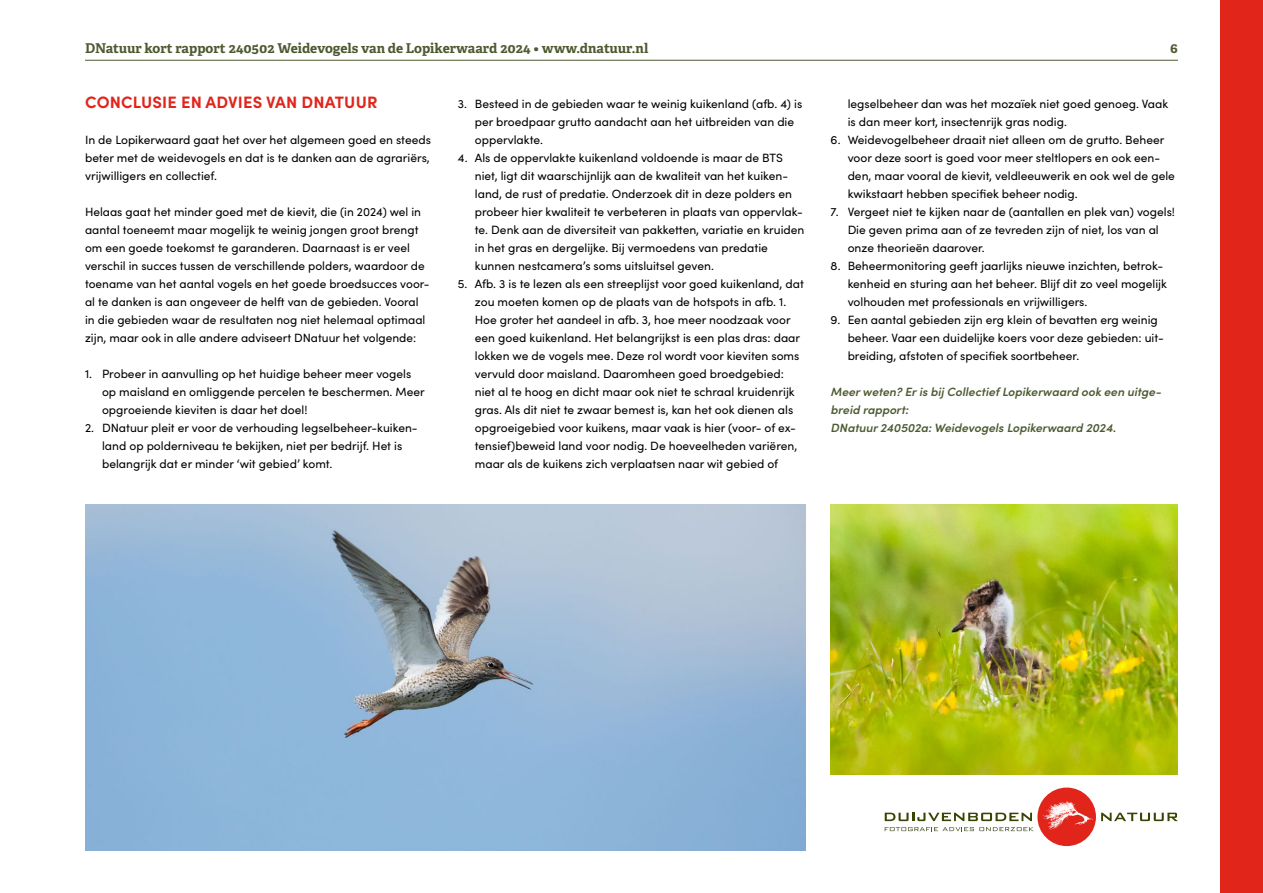
<style>
.page{position:relative;width:1263px;height:893px;background:#fff}
.page>*{position:absolute;margin:0;border:0;box-sizing:border-box;transform-origin:0 0}
.t1{font:700 16.5px "Sofia Pro";letter-spacing:.01em;color:#e1251b}
.t2{font:700 13.5px "Adelle";color:#4d5a31}
.t3{font:12px/18px "Sofia Pro";color:#000}
.t4{font:italic 600 12px/18px "Sofia Pro";color:#4d5a31}
</style>
<div class="page">
<hr style="left:85px;top:60px;width:1093px;height:1px;background:#4d5a31">
<div style="left:1220px;top:0;width:43px;height:893px;background:#e1251b"></div>
<img style="left:831px;top:504px;width:347px;height:270px">
<img style="left:85px;top:504px;width:720px;height:346px">
<svg style="left:885px;top:813px;width:147px;height:8px"></svg>
<svg style="left:885px;top:827px;width:149px;height:4px"></svg>
<svg style="left:1037px;top:788px;width:59px;height:58px;background:#e5473f"></svg>
<svg style="left:1101px;top:813px;width:77px;height:8px"></svg>
<p class="t2" style="left:85px;top:39px;width:565px">DNatuur kort rapport 240502 Weidevogels van de Lopikerwaard 2024 • www.dnatuur.nl</p>
<p class="t2" style="left:1170px;top:39px;width:9px">6</p>
<h1 class="t1" style="left:85px;top:90px;width:294px">CONCLUSIE EN ADVIES VAN DNATUUR</h1>
<p class="t3" style="left:85px;top:130px;width:347px;text-align:justify">In de Lopikerwaard gaat het over het algemeen goed en steeds beter met de weidevogels en dat is te danken aan de agrariërs, vrijwilligers en collectief.</p>
<p class="t3" style="left:85px;top:202px;width:346px">Helaas gaat het minder goed met de kievit, die (in 2024) wel in aantal toeneemt maar mogelijk te weinig jongen groot brengt om een goede toekomst te garanderen. Daarnaast is er veel verschil in succes tussen de verschillende polders, waardoor de toename van het aantal vogels en het goede broedsucces voor&shy;al te danken is aan ongeveer de helft van de gebieden. Vooral in die gebieden waar de resultaten nog niet helemaal optimaal zijn, maar ook in alle andere adviseert DNatuur het volgende:</p>
<p class="t3" style="left:102px;top:364px;width:324px;text-indent:-17px">1. Probeer in aanvulling op het huidige beheer meer vogels op maisland en omliggende percelen te beschermen. Meer opgroeiende kieviten is daar het doel!</p>
<p class="t3" style="left:102px;top:418px;width:317px;text-indent:-17px">2. DNatuur pleit er voor de verhouding legselbeheer-kuiken&shy;land op polderniveau te bekijken, niet per bedrijf. Het is belangrijk dat er minder ‘wit gebied’ komt.</p>
<p class="t3" style="left:475px;top:94px;width:329px;text-indent:-17px">3. Besteed in de gebieden waar te weinig kuikenland (afb. 4) is per broedpaar grutto aandacht aan het uitbreiden van die oppervlakte.</p>
<p class="t3" style="left:475px;top:148px;width:331px;text-indent:-17px">4. Als de oppervlakte kuikenland voldoende is maar de BTS niet, ligt dit waarschijnlijk aan de kwaliteit van het kuiken&shy;land, de rust of predatie. Onderzoek dit in deze polders en probeer hier kwaliteit te verbeteren in plaats van oppervlak&shy;te. Denk aan de diversiteit van pakketten, variatie en kruiden in het gras en dergelijke. Bij vermoedens van predatie kunnen nestcamera’s soms uitsluitsel geven.</p>
<p class="t3" style="left:475px;top:274px;width:331px;text-indent:-17px">5. Afb. 3 is te lezen als een streeplijst voor goed kuikenland, dat zou moeten komen op de plaats van de hotspots in afb. 1.<br>Hoe groter het aandeel in afb. 3, hoe meer noodzaak voor een goed kuikenland. Het belangrijkst is een plas dras: daar lokken we de vogels mee. Deze rol wordt voor kieviten soms vervuld door maisland. Daaromheen goed broedgebied: niet al te hoog en dicht maar ook niet te schraal kruidenrijk gras. Als dit niet te zwaar bemest is, kan het ook dienen als opgroeigebied voor kuikens, maar vaak is hier (voor- of ex&shy;tensief)beweid land voor nodig. De hoeveelheden variëren, maar als de kuikens zich verplaatsen naar wit gebied of</p>
<p class="t3" style="left:848px;top:94px;width:322px">legselbeheer dan was het mozaïek niet goed genoeg. Vaak is dan meer kort, insectenrijk gras nodig.</p>
<p class="t3" style="left:848px;top:130px;width:329px;text-indent:-17px">6. Weidevogelbeheer draait niet alleen om de grutto. Beheer voor deze soort is goed voor meer steltlopers en ook een&shy;den, maar vooral de kievit, veldleeuwerik en ook wel de gele kwikstaart hebben specifiek beheer nodig.</p>
<p class="t3" style="left:848px;top:202px;width:329px;text-indent:-17px">7. Vergeet niet te kijken naar de (aantallen en plek van) vogels!<br>Die geven prima aan of ze tevreden zijn of niet, los van al onze theorieën daarover.</p>
<p class="t3" style="left:848px;top:256px;width:321px;text-indent:-17px">8. Beheermonitoring geeft jaarlijks nieuwe inzichten, betrok&shy;kenheid en sturing aan het beheer. Blijf dit zo veel mogelijk volhouden met professionals en vrijwilligers.</p>
<p class="t3" style="left:848px;top:310px;width:318px;text-indent:-17px">9. Een aantal gebieden zijn erg klein of bevatten erg weinig beheer. Vaar een duidelijke koers voor deze gebieden: uit&shy;breiding, afstoten of specifiek soortbeheer.</p>
<p class="t4" style="left:831px;top:382px;width:332px">Meer weten? Er is bij Collectief Lopikerwaard ook een uitge&shy;breid rapport:<br>DNatuur 240502a: Weidevogels Lopikerwaard 2024.</p>
</div>
